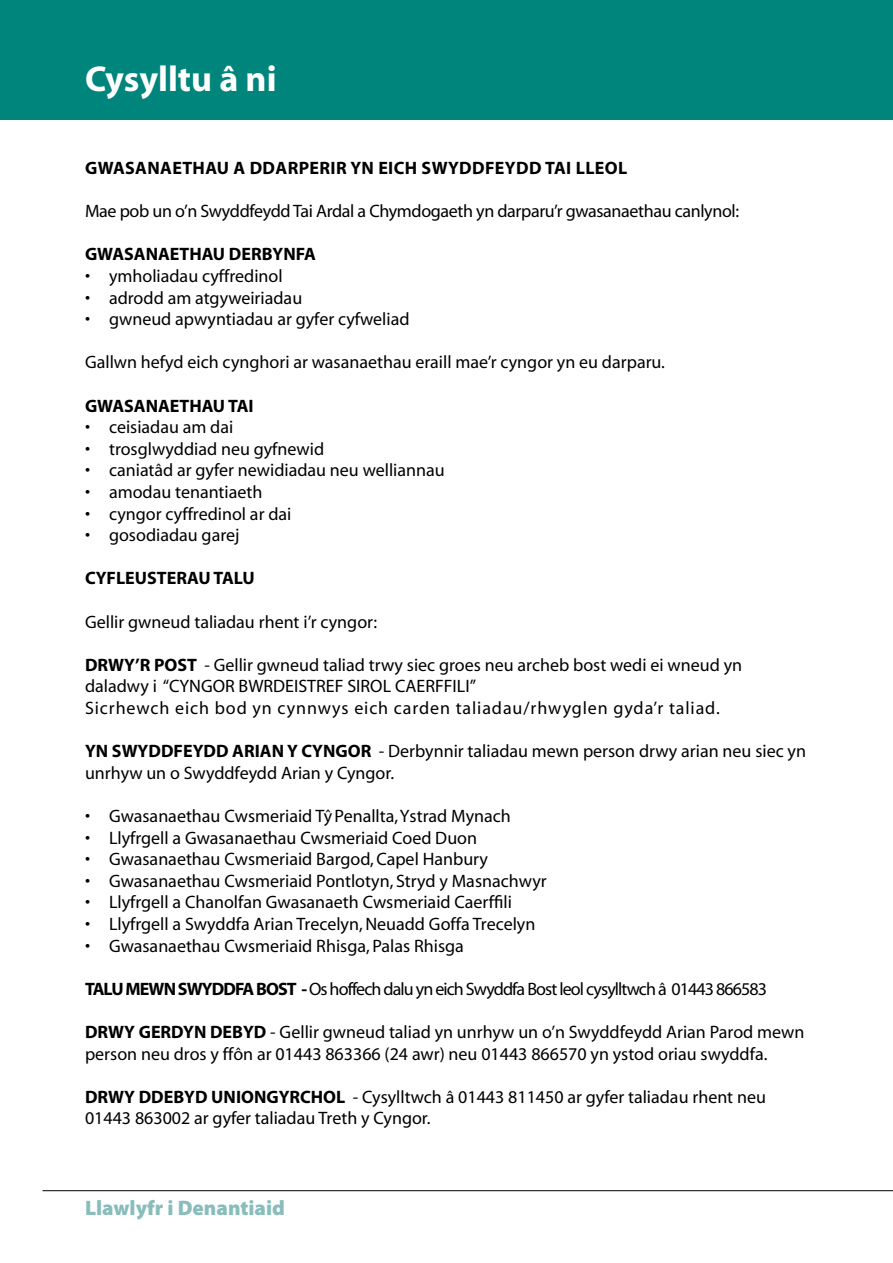
<style>
.page{position:relative;width:893px;height:1263px;background:#fff}
.page>*{position:absolute;margin:0;border:0;box-sizing:border-box;transform-origin:0 0}
.t1{font:700 36px "Myriad";color:#fff}
.t2{font:900 21px "Myriad Pro";color:#89bdbb}
.t3{font:18px/21.6px "Myriad";color:#000}
.t4{font:18px "Myriad";letter-spacing:-.05em;color:#000}
.t5{font:18px "Myriad";letter-spacing:-.02em;color:#000}
.t6{font:700 18px "Myriad";color:#000}
.t7{font:700 18px "Myriad";letter-spacing:.02em;color:#000}
.s1{font-weight:700}
</style>
<div class="page">
<div style="left:0;top:0;width:893px;height:119px;background:#00857c"></div>
<hr style="left:43px;top:1190px;width:850px;height:1px;background:#000">
<h1 class="t1" style="left:85px;top:60px;width:193px">Cysylltu â ni</h1>
<p class="t7" style="left:85px;top:159px;width:544px">GWASANAETHAU A DDARPERIR YN EICH SWYDDFEYDD TAI LLEOL</p>
<p class="t5" style="left:85px;top:202px;width:656px">Mae pob un o’n Swyddfeydd Tai Ardal a Chymdogaeth yn darparu’r gwasanaethau canlynol:</p>
<p class="t6" style="left:85px;top:245px;width:232px">GWASANAETHAU DERBYNFA</p>
<p class="t3" style="left:85px;top:266px;width:199px">• ymholiadau cyffredinol</p>
<p class="t3" style="left:85px;top:287px;width:219px">• adrodd am atgyweiriadau</p>
<p class="t3" style="left:85px;top:309px;width:326px">• gwneud apwyntiadau ar gyfer cyfweliad</p>
<p class="t3" style="left:85px;top:352px;width:581px">Gallwn hefyd eich cynghori ar wasanaethau eraill mae’r cyngor yn eu darparu.</p>
<p class="t6" style="left:85px;top:396px;width:170px">GWASANAETHAU TAI</p>
<p class="t3" style="left:85px;top:417px;width:150px">• ceisiadau am dai</p>
<p class="t3" style="left:85px;top:439px;width:241px">• trosglwyddiad neu gyfnewid</p>
<p class="t3" style="left:85px;top:460px;width:361px">• caniatâd ar gyfer newidiadau neu welliannau</p>
<p class="t3" style="left:85px;top:482px;width:179px">• amodau tenantiaeth</p>
<p class="t3" style="left:85px;top:503px;width:208px">• cyngor cyffredinol ar dai</p>
<p class="t3" style="left:85px;top:525px;width:156px">• gosodiadau garej</p>
<p class="t6" style="left:85px;top:569px;width:171px">CYFLEUSTERAU TALU</p>
<p class="t3" style="left:85px;top:611px;width:294px">Gellir gwneud taliadau rhent i’r cyngor:</p>
<p class="t3" style="left:85px;top:655px;width:659px"><span class="s1">DRWY’R POST</span> - Gellir gwneud taliad trwy siec groes neu archeb bost wedi ei wneud yn daladwy i “CYNGOR BWRDEISTREF SIROL CAERFFILI”<br>Sicrhewch eich bod yn cynnwys eich carden taliadau/rhwyglen gyda’r taliad.</p>
<p class="t3" style="left:85px;top:741px;width:722px"><span class="s1">YN SWYDDFEYDD ARIAN Y CYNGOR</span> - Derbynnir taliadau mewn person drwy arian neu siec yn unrhyw un o Swyddfeydd Arian y Cyngor.</p>
<p class="t3" style="left:85px;top:806px;width:427px">• Gwasanaethau Cwsmeriaid Tyˆ Penallta, Ystrad Mynach</p>
<p class="t3" style="left:85px;top:827px;width:394px">• Llyfrgell a Gwasanaethau Cwsmeriaid Coed Duon</p>
<p class="t3" style="left:85px;top:849px;width:404px">• Gwasanaethau Cwsmeriaid Bargod, Capel Hanbury</p>
<p class="t3" style="left:85px;top:871px;width:463px">• Gwasanaethau Cwsmeriaid Pontlotyn, Stryd y Masnachwyr</p>
<p class="t3" style="left:85px;top:892px;width:428px">• Llyfrgell a Chanolfan Gwasanaeth Cwsmeriaid Caerffili</p>
<p class="t3" style="left:85px;top:914px;width:452px">• Llyfrgell a Swyddfa Arian Trecelyn, Neuadd Goffa Trecelyn</p>
<p class="t3" style="left:85px;top:935px;width:380px">• Gwasanaethau Cwsmeriaid Rhisga, Palas Rhisga</p>
<p class="t4" style="left:85px;top:980px;width:684px"><span class="s1">TALU MEWN SWYDDFA BOST -</span> Os hoffech dalu yn eich Swyddfa Bost leol cysylltwch â 01443 866583</p>
<p class="t3" style="left:85px;top:1022px;width:721px"><span class="s1">DRWY GERDYN DEBYD</span> - Gellir gwneud taliad yn unrhyw un o’n Swyddfeydd Arian Parod mewn person neu dros y ffôn ar 01443 863366 (24 awr) neu 01443 866570 yn ystod oriau swyddfa.</p>
<p class="t3" style="left:85px;top:1087px;width:682px"><span class="s1">DRWY DDEBYD UNIONGYRCHOL</span> - Cysylltwch â 01443 811450 ar gyfer taliadau rhent neu<br>01443 863002 ar gyfer taliadau Treth y Cyngor.</p>
<p class="t2" style="left:85px;top:1194px;width:202px">Llawlyfr i Denantiaid</p>
</div>
